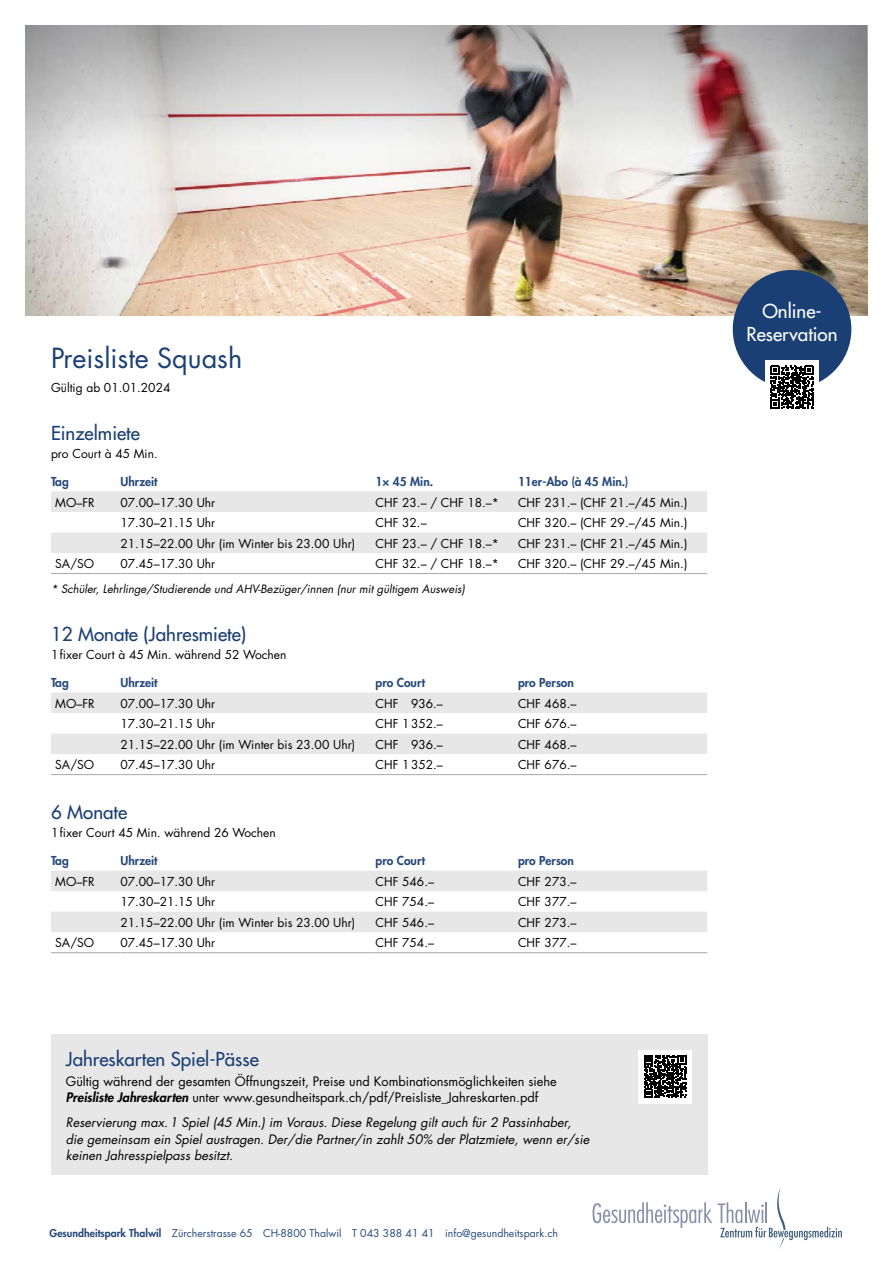
<style>
.page{position:relative;width:893px;height:1263px;background:#fff}
.page>*{position:absolute;margin:0;border:0;box-sizing:border-box;transform-origin:0 0}
.t1{font:27px "Futura Std";color:#1a3f74}
.Untertitel{font:500 18.75px "Futura Std";color:#1a3f74}
.Untertitel-2{font:500 18.75px/22.5px "Futura Std";color:#fff;text-align:center}
.Body_8_5_11_05{font:italic 12.75px/16.5px "Futura Std";color:#000}
.Body_8_5_11_05-2{font:12.75px/16.5px "Futura Std";color:#000}
.Body{font:12px "Futura Std";color:#000}
.Body_Titel{font:800 12px "Futura Std";color:#25497b}
.Body-2{font:italic 11.25px "Futura Std";color:#000}
.t2{font:10.5px "Futura Std";color:#25497b}
.s1{font-weight:800;font-style:italic}
.s2{font-weight:800}
</style>
<div class="page">
<div style="left:51px;top:1034px;width:656px;height:141px;background:#e7e7e7"></div>
<img style="left:26px;top:147px;width:841px;height:169px">
<svg style="left:51px;top:491px;width:656px;height:441px"></svg>
<hr style="left:51px;top:573px;width:69px;height:1px;background:#a8a8a5">
<hr style="left:120px;top:573px;width:256px;height:1px;background:#a8a8a5">
<hr style="left:376px;top:573px;width:142px;height:1px;background:#a8a8a5">
<hr style="left:518px;top:573px;width:189px;height:1px;background:#a8a8a5">
<hr style="left:51px;top:774px;width:69px;height:1px;background:#a8a8a5">
<hr style="left:120px;top:774px;width:256px;height:1px;background:#a8a8a5">
<hr style="left:376px;top:774px;width:142px;height:1px;background:#a8a8a5">
<hr style="left:518px;top:774px;width:189px;height:1px;background:#a8a8a5">
<hr style="left:51px;top:952px;width:69px;height:1px;background:#a8a8a5">
<hr style="left:120px;top:952px;width:256px;height:1px;background:#a8a8a5">
<hr style="left:376px;top:952px;width:142px;height:1px;background:#a8a8a5">
<hr style="left:518px;top:952px;width:189px;height:1px;background:#a8a8a5">
<div style="left:733px;top:270px;width:118px;height:119px;background:#1a3f74;border-radius:50%"></div>
<div style="left:765px;top:360px;width:54px;height:54px;background:#fff"></div>
<svg style="left:770px;top:366px;width:44px;height:43px"></svg>
<div style="left:639px;top:1050px;width:53px;height:53px;background:#fff"></div>
<svg style="left:644px;top:1055px;width:43px;height:43px"></svg>
<img style="left:26px;top:26px;width:841px;height:121px">
<svg style="left:593px;top:1202px;width:119px;height:26px"></svg>
<svg style="left:718px;top:1188px;width:124px;height:61px"></svg>
<p class="t1" style="left:51px;top:341px;width:193px">Preisliste Squash</p>
<p class="Body" style="left:51px;top:380px;width:121px">Gültig ab 01.01.2024</p>
<p class="Untertitel" style="left:51px;top:421px;width:90px">Einzelmiete</p>
<p class="Body" style="left:51px;top:446px;width:108px">pro Court à 45 Min.</p>
<p class="Body_Titel" style="left:51px;top:474px;width:19px">Tag</p>
<p class="Body_Titel" style="left:120px;top:474px;width:39px">Uhrzeit</p>
<p class="Body_Titel" style="left:376px;top:474px;width:59px">1× 45 Min.</p>
<p class="Body_Titel" style="left:518px;top:474px;width:112px">11er-Abo (à 45 Min.)</p>
<p class="Body" style="left:55px;top:495px;width:41px">MO–FR</p>
<p class="Body" style="left:120px;top:495px;width:96px">07.00–17.30 Uhr</p>
<p class="Body" style="left:376px;top:495px;width:125px">CHF 23.– / CHF 18.–*</p>
<p class="Body" style="left:518px;top:495px;width:171px">CHF 231.– (CHF 21.–/45 Min.)</p>
<p class="Body" style="left:120px;top:515px;width:96px">17.30–21.15 Uhr</p>
<p class="Body" style="left:376px;top:515px;width:53px">CHF 32.–</p>
<p class="Body" style="left:518px;top:515px;width:171px">CHF 320.– (CHF 29.–/45 Min.)</p>
<p class="Body" style="left:120px;top:536px;width:236px">21.15–22.00 Uhr (im Winter bis 23.00 Uhr)</p>
<p class="Body" style="left:376px;top:536px;width:125px">CHF 23.– / CHF 18.–*</p>
<p class="Body" style="left:518px;top:536px;width:171px">CHF 231.– (CHF 21.–/45 Min.)</p>
<p class="Body" style="left:55px;top:556px;width:40px">SA/SO</p>
<p class="Body" style="left:120px;top:556px;width:96px">07.45–17.30 Uhr</p>
<p class="Body" style="left:376px;top:556px;width:125px">CHF 32.– / CHF 18.–*</p>
<p class="Body" style="left:518px;top:556px;width:171px">CHF 320.– (CHF 29.–/45 Min.)</p>
<p class="Body-2" style="left:51px;top:582px;width:415px">* Schüler, Lehrlinge/Studierende und AHV-Bezüger/innen (nur mit gültigem Ausweis)</p>
<p class="Untertitel" style="left:51px;top:622px;width:197px">12 Monate (Jahresmiete)</p>
<p class="Body" style="left:51px;top:647px;width:237px">1fixer Court à 45 Min. während 52 Wochen</p>
<p class="Body_Titel" style="left:51px;top:675px;width:19px">Tag</p>
<p class="Body_Titel" style="left:120px;top:675px;width:39px">Uhrzeit</p>
<p class="Body_Titel" style="left:376px;top:675px;width:51px">pro Court</p>
<p class="Body_Titel" style="left:518px;top:675px;width:57px">pro Person</p>
<p class="Body" style="left:55px;top:696px;width:41px">MO–FR</p>
<p class="Body" style="left:120px;top:696px;width:96px">07.00–17.30 Uhr</p>
<p class="Body" style="left:376px;top:696px;width:69px">CHF 936.–</p>
<p class="Body" style="left:518px;top:696px;width:60px">CHF 468.–</p>
<p class="Body" style="left:120px;top:716px;width:96px">17.30–21.15 Uhr</p>
<p class="Body" style="left:376px;top:716px;width:69px">CHF 1352.–</p>
<p class="Body" style="left:518px;top:716px;width:60px">CHF 676.–</p>
<p class="Body" style="left:120px;top:737px;width:236px">21.15–22.00 Uhr (im Winter bis 23.00 Uhr)</p>
<p class="Body" style="left:376px;top:737px;width:69px">CHF 936.–</p>
<p class="Body" style="left:518px;top:737px;width:60px">CHF 468.–</p>
<p class="Body" style="left:55px;top:757px;width:40px">SA/SO</p>
<p class="Body" style="left:120px;top:757px;width:96px">07.45–17.30 Uhr</p>
<p class="Body" style="left:376px;top:757px;width:69px">CHF 1352.–</p>
<p class="Body" style="left:518px;top:757px;width:60px">CHF 676.–</p>
<p class="Untertitel" style="left:51px;top:800px;width:78px">6 Monate</p>
<p class="Body" style="left:51px;top:825px;width:226px">1fixer Court 45 Min. während 26 Wochen</p>
<p class="Body_Titel" style="left:51px;top:853px;width:19px">Tag</p>
<p class="Body_Titel" style="left:120px;top:853px;width:39px">Uhrzeit</p>
<p class="Body_Titel" style="left:376px;top:853px;width:51px">pro Court</p>
<p class="Body_Titel" style="left:518px;top:853px;width:57px">pro Person</p>
<p class="Body" style="left:55px;top:874px;width:41px">MO–FR</p>
<p class="Body" style="left:120px;top:874px;width:96px">07.00–17.30 Uhr</p>
<p class="Body" style="left:376px;top:874px;width:60px">CHF 546.–</p>
<p class="Body" style="left:518px;top:874px;width:60px">CHF 273.–</p>
<p class="Body" style="left:120px;top:894px;width:96px">17.30–21.15 Uhr</p>
<p class="Body" style="left:376px;top:894px;width:60px">CHF 754.–</p>
<p class="Body" style="left:518px;top:894px;width:60px">CHF 377.–</p>
<p class="Body" style="left:120px;top:915px;width:236px">21.15–22.00 Uhr (im Winter bis 23.00 Uhr)</p>
<p class="Body" style="left:376px;top:915px;width:60px">CHF 546.–</p>
<p class="Body" style="left:518px;top:915px;width:60px">CHF 273.–</p>
<p class="Body" style="left:55px;top:935px;width:40px">SA/SO</p>
<p class="Body" style="left:120px;top:935px;width:96px">07.45–17.30 Uhr</p>
<p class="Body" style="left:376px;top:935px;width:60px">CHF 754.–</p>
<p class="Body" style="left:518px;top:935px;width:60px">CHF 377.–</p>
<p class="Untertitel" style="left:66px;top:1047px;width:194px">Jahreskarten Spiel-Pässe</p>
<p class="Body_8_5_11_05-2" style="left:66px;top:1073px;width:492px">Gültig während der gesamten Öffnungszeit, Preise und Kombinationsmöglichkeiten siehe<br><span class="s1">Preisliste Jahreskarten</span> unter www.gesundheitspark.ch/pdf/Preisliste_Jahreskarten.pdf</p>
<p class="Body_8_5_11_05" style="left:66px;top:1114px;width:525px">Reservierung max.1 Spiel (45 Min.) im Voraus. Diese Regelung gilt auch für 2 Passinhaber, die gemeinsam ein Spiel austragen. Der/die Partner/in zahlt 50% der Platzmiete, wenn er/sie keinen Jahresspielpass besitzt.</p>
<p class="t2" style="left:50px;top:1227px;width:510px"><span class="s2">Gesundheitspark Thalwil</span> Zürcherstrasse 65 CH-8800 Thalwil T 043 388 41 41 info@gesundheitspark.ch</p>
<p class="Untertitel-2" style="left:747px;top:300px;width:92px">Online-<br>Reservation</p>
</div>
